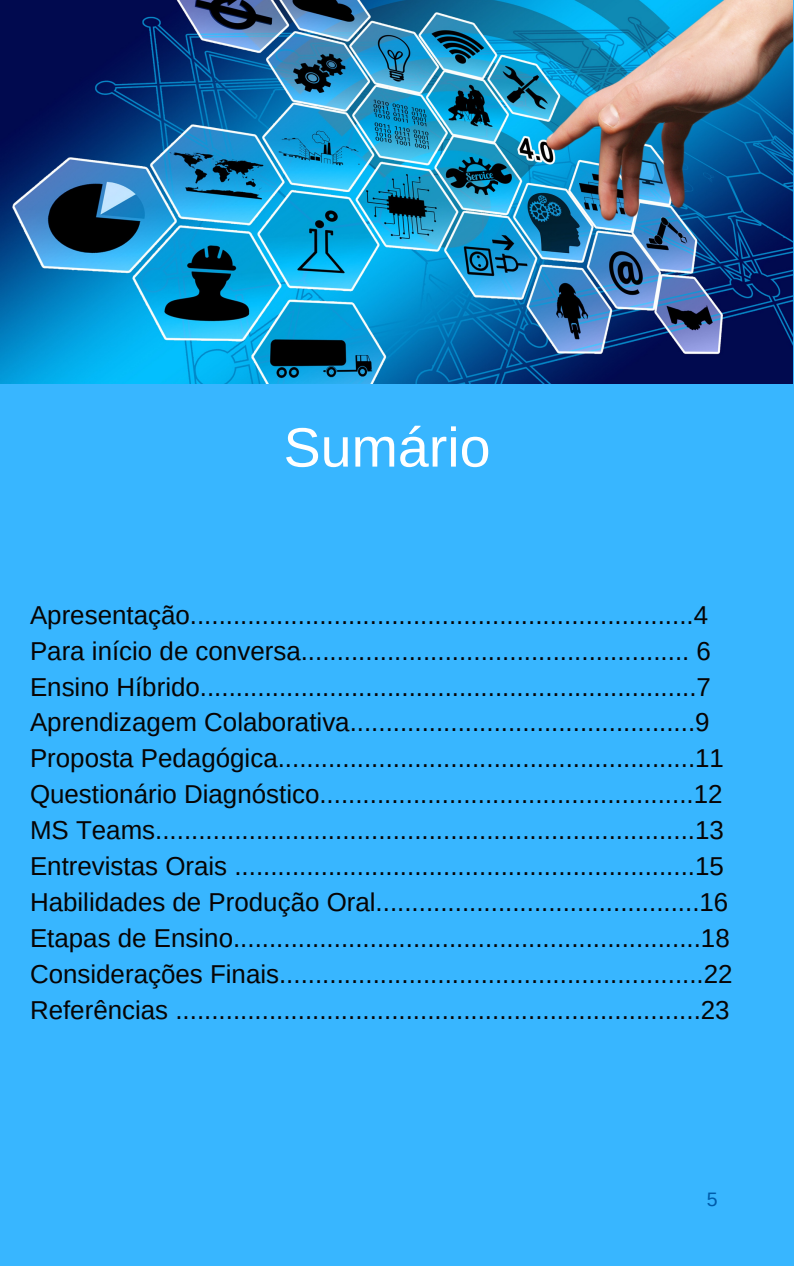
<style>
.page{position:relative;width:794px;height:1266px;background:#fff}
.page>*{position:absolute;margin:0;border:0;box-sizing:border-box;transform-origin:0 0}
.t1{font:55.5px "Arimo";color:#fff}
.t2{font:25.88px/35.9px "Arimo";color:#070404}
.t3{font:19.5px "Arimo";color:#005caa}
</style>
<div class="page">
<div style="left:0;top:0;width:793px;height:1266px;background:#38b6ff"></div>
<img style="left:0;top:0;width:791px;height:383px">
<h1 class="t1" style="left:283px;top:416px;width:208px">Sumário</h1>
<p class="t2" style="left:30px;top:597px;width:703px">Apresentação......................................................................4<br>Para início de conversa...................................................... 6<br>Ensino Híbrido.....................................................................7<br>Aprendizagem Colaborativa................................................9<br>Proposta Pedagógica..........................................................11<br>Questionário Diagnóstico....................................................12<br>MS Teams...........................................................................13<br>Entrevistas Orais ................................................................15<br>Habilidades de Produção Oral.............................................16<br>Etapas de Ensino.................................................................18<br>Considerações Finais...........................................................22<br>Referências .........................................................................23</p>
<p class="t3" style="left:706px;top:1188px;width:12px">5</p>
</div>
